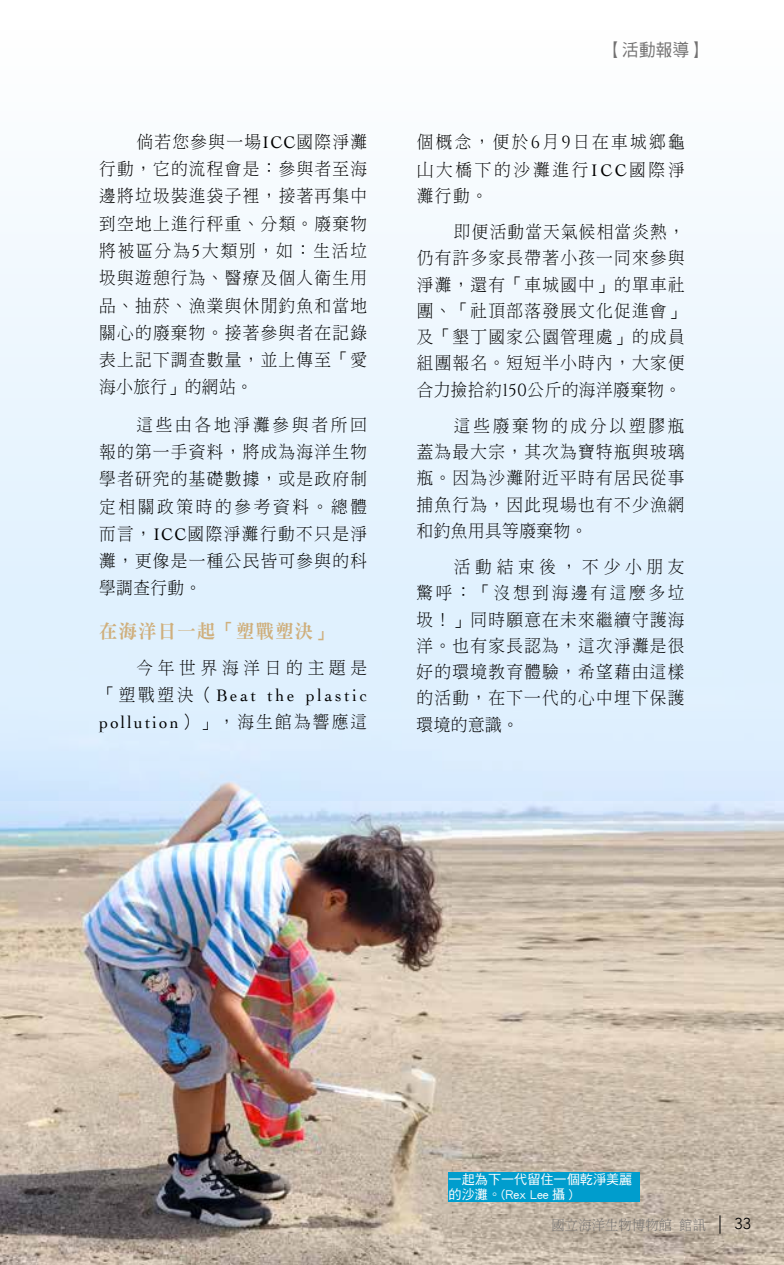
<style>
.page{position:relative;width:784px;height:1265px;background:#fff}
.page>*{position:absolute;margin:0;border:0;box-sizing:border-box;transform-origin:0 0}
.t1{font:19.25px "DF Ming Std W9";letter-spacing:.07em;color:#cfaf7c;scale:.95 1}
.t2{font:17.5px/27.3px "DF Ming Std W3";letter-spacing:.08em;color:#000;text-align:justify;scale:.95 1}
.t3{font:17.5px/27.3px "Cochin";letter-spacing:.17em;color:#000;scale:.95 1}
.t4{font:17.5px/28px "DF Ming Std W3";letter-spacing:.165em;color:#000;scale:.95 1}
.t5{font:17.5px "DF Ming Std W3";letter-spacing:.285em;color:#000;scale:.95 1}
.t6{font:17.5px "DF Hei Std W5";color:#727171;scale:.95 1}
.t7{font:300 15.75px "Avenir";color:#000}
.t8{font:14px "DF Ming Std W3";letter-spacing:.01em;color:#727171;scale:.95 1}
.t9{font:13.12px/15.8px "DF Hei Std W5";color:#fff}
.s1{font-family:"Cochin"}
.s2{font-family:"DF Hei Std W3"}
.s3{font-family:"Cinzel"}
.s4{font-family:"DF Ming Std W3"}
</style>
<div class="page">
<div style="left:0;top:0;width:784px;height:801px;background:#dff0fe"></div>
<div style="left:0;top:0;width:784px;height:611px;background:linear-gradient(to bottom,#fffffe,#dff0fe)"></div>
<img style="left:0;top:760px;width:784px;height:505px">
<div style="left:448px;top:1172px;width:192px;height:30px;background:#009dcd"></div>
<svg style="left:719px;top:1215px;width:1px;height:19px"></svg>
<p class="t2" style="left:99px;top:128px;width:284px;text-indent:37px">倘若您參與一場<span class="s1">ICC</span>國際淨灘行動<span class="s2">，</span>它的流程會是<span class="s2">：</span>參與者至海邊將垃圾裝進袋子裡<span class="s2">，</span>接著再集中到空地上進行秤重<span class="s2">、</span>分類<span class="s2">。</span>廢棄物將被區分為<span class="s3">5</span>大類別<span class="s2">，</span>如<span class="s2">：</span>生活垃圾與遊憩行為<span class="s2">、</span>醫療及個人衛生用品<span class="s2">、</span>抽菸<span class="s2">、</span>漁業與休閒釣魚和當地關心的廢棄物<span class="s2">。</span>接著參與者在記錄表上記下調查數量<span class="s2">，</span>並上傳至<span class="s2">「</span>愛海小旅行<span class="s2">」</span>的網站<span class="s2">。</span></p>
<p class="t2" style="left:99px;top:410px;width:284px;text-indent:37px">這些由各地淨灘參與者所回報的第一手資料<span class="s2">，</span>將成為海洋生物學者研究的基礎數據<span class="s2">，</span>或是政府制定相關政策時的參考資料<span class="s2">。</span>總體而言<span class="s2">，</span><span class="s1">ICC</span>國際淨灘行動不只是淨灘<span class="s2">，</span>更像是一種公民皆可參與的科學調查行動<span class="s2">。</span></p>
<p class="t1" style="left:99px;top:621px;width:247px">在海洋日一起「塑戰塑決」</p>
<p class="t5" style="left:136px;top:658px;width:244px">今年世界海洋日的主題是</p>
<p class="t3" style="left:99px;top:681px;width:284px"><span class="s2">「</span><span class="s4">塑戰塑決</span><span class="s2">（</span>Beat the plastic pollution<span class="s2">）」，</span><span class="s4">海生館為響應這</span></p>
<p class="t6" style="left:605px;top:40px;width:107px">【活動報導】</p>
<p class="t4" style="left:417px;top:127px;width:283px">個概念<span class="s2">，</span>便於<span class="s3">6</span>月<span class="s3">9</span>日在車城鄉龜山大橋下的沙灘進行<span class="s1">ICC</span>國際淨</p>
<p class="t2" style="left:454px;top:177px;width:244px;line-height:36.2px;text-indent:-37px">灘行動<span class="s2">。<br></span>即便活動當天氣候相當炎熱<span class="s2">，</span></p>
<p class="t2" style="left:417px;top:245px;width:284px;line-height:26.2px">仍有許多家長帶著小孩一同來參與淨灘<span class="s2">，</span>還有<span class="s2">「</span>車城國中<span class="s2">」</span>的單車社團<span class="s2">、「</span>社頂部落發展文化促進會<span class="s2">」</span>及<span class="s2">「</span>墾丁國家公園管理處<span class="s2">」</span>的成員組團報名<span class="s2">。</span>短短半小時內<span class="s2">，</span>大家便合力撿拾約<span class="s3">150</span>公斤的海洋廢棄物<span class="s2">。</span></p>
<p class="t2" style="left:417px;top:412px;width:283px;line-height:26.2px;text-indent:37px">這些廢棄物的成分以塑膠瓶蓋為最大宗<span class="s2">，</span>其次為寶特瓶與玻璃瓶<span class="s2">。</span>因為沙灘附近平時有居民從事捕魚行為<span class="s2">，</span>因此現場也有不少漁網和釣魚用具等廢棄物<span class="s2">。</span></p>
<p class="t2" style="left:416px;top:553px;width:284px;line-height:26.2px;text-indent:37px">活動結束後<span class="s2">，</span>不少小朋友驚呼<span class="s2">：「</span>沒想到海邊有這麼多垃圾<span class="s2">！」</span>同時願意在未來繼續守護海洋<span class="s2">。</span>也有家長認為<span class="s2">，</span>這次淨灘是很好的環境教育體驗<span class="s2">，</span>希望藉由這樣的活動<span class="s2">，</span>在下一代的心中埋下保護環境的意識<span class="s2">。</span></p>
<p class="t9" style="left:448px;top:1171px;width:185px">一起為下一代留住一個乾淨美麗的沙灘。(Rex Lee 攝 )</p>
<p class="t8" style="left:551px;top:1217px;width:164px">國立海洋生物博物館 <span class="s2">館訊</span></p>
<p class="t7" style="left:734px;top:1214px;width:18px">33</p>
</div>
